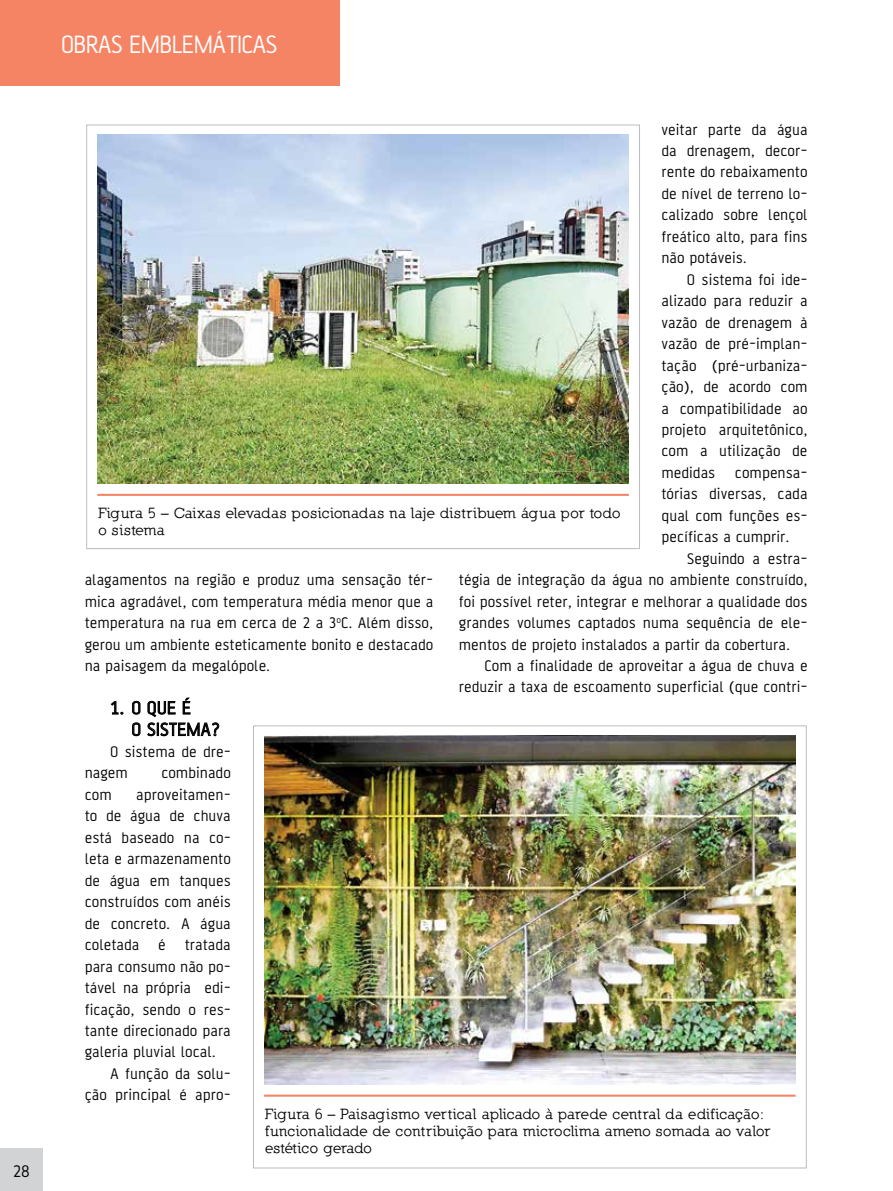
<style>
.page{position:relative;width:893px;height:1191px;background:#fff}
.page>*{position:absolute;margin:0;border:0;box-sizing:border-box;transform-origin:0 0}
.t1{font:27px "AF Battersea";color:#fff}
.t2{font:19.5px/21.5px "AF Battersea";letter-spacing:.04em;color:#000}
.t3{font:18px "AF Battersea";color:#000}
.t4{font:16.5px/21.5px "AF Battersea";letter-spacing:.04em;color:#000;text-align:justify}
.t5{font:700 15px/17.2px "Nilland";letter-spacing:.015em;color:#000}
</style>
<div class="page">
<div style="left:0;top:1148px;width:43px;height:43px;background:#d1d3d4"></div>
<svg style="left:111px;top:701px;width:12px;height:13px"></svg>
<svg style="left:132px;top:701px;width:8px;height:13px"></svg>
<svg style="left:132px;top:722px;width:8px;height:14px"></svg>
<svg style="left:147px;top:697px;width:72px;height:39px"></svg>
<div style="left:0;top:0;width:340px;height:85px;background:#f58465"></div>
<svg style="left:97px;top:494px;width:532px;height:2px"></svg>
<img style="left:97px;top:135px;width:532px;height:349px">
<svg style="left:264px;top:1094px;width:532px;height:2px"></svg>
<img style="left:264px;top:736px;width:532px;height:348px">
<p class="t3" style="left:13px;top:1161px;width:18px">28</p>
<h1 class="t1" style="left:61px;top:30px;width:217px">obras emblemáticas</h1>
<p class="t4" style="left:662px;top:118px;width:147px">veitar parte da água da drenagem, decor&shy;rente do rebaixamento de nível de terreno lo&shy;calizado sobre lençol freático alto, para fins não potáveis.</p>
<p class="t4" style="left:662px;top:269px;width:147px;text-indent:26px">O sistema foi ide&shy;alizado para reduzir a vazão de drenagem à vazão de pré-implan&shy;tação (pré-urbaniza&shy;ção), de acordo com a compatibilidade ao projeto arquitetônico, com a utilização de medidas compensa&shy;tórias diversas, cada qual com funções es&shy;pecíficas a cumprir.</p>
<p class="t4" style="left:459px;top:547px;width:350px;text-indent:228px">Seguindo a estra&shy;tégia de integração da água no ambiente construído, foi possível reter, integrar e melhorar a qualidade dos grandes volumes captados numa sequência de ele&shy;mentos de projeto instalados a partir da cobertura.</p>
<p class="t4" style="left:459px;top:655px;width:350px;text-align:right">Com a finalidade de aproveitar a água de chuva e reduzir a taxa de escoamento superficial (que contri-</p>
<p class="t5" style="left:98px;top:504px;width:523px">Figura 5 – Caixas elevadas posicionadas na laje distribuem água por todo o sistema</p>
<p class="t4" style="left:85px;top:569px;width:350px">alagamentos na região e produz uma sensação tér&shy;mica agradável, com temperatura média menor que a temperatura na rua em cerca de 2 a 3<sup>o</sup>C. Além disso, gerou um ambiente esteticamente bonito e destacado na paisagem da megalópole.</p>
<p class="t2" style="left:132px;top:697px;width:89px;text-indent:-21px">1. O que é<br>o sistema?</p>
<p class="t4" style="left:85px;top:741px;width:147px;text-indent:26px">O sistema de dre&shy;nagem</p>
<p class="t4" style="left:162px;top:762px;width:70px">combinado</p>
<p class="t4" style="left:85px;top:783px;width:28px">com</p>
<p class="t4" style="left:137px;top:783px;width:95px">aproveitamen-</p>
<p class="t4" style="left:85px;top:805px;width:147px">to de água de chuva</p>
<p class="t4" style="left:85px;top:826px;width:147px">está baseado na co-</p>
<p class="t4" style="left:85px;top:848px;width:147px">leta e armazenamento</p>
<p class="t4" style="left:85px;top:869px;width:147px">de água em tanques</p>
<p class="t4" style="left:85px;top:891px;width:147px">construídos com anéis</p>
<p class="t4" style="left:85px;top:912px;width:147px">de concreto. A água</p>
<p class="t4" style="left:85px;top:934px;width:147px">coletada é tratada</p>
<p class="t4" style="left:85px;top:955px;width:147px">para consumo não po-</p>
<p class="t4" style="left:85px;top:977px;width:147px">tável na própria edi-</p>
<p class="t4" style="left:85px;top:998px;width:147px">ficação, sendo o res-</p>
<p class="t4" style="left:85px;top:1019px;width:147px">tante direcionado para</p>
<p class="t4" style="left:85px;top:1041px;width:132px">galeria pluvial local.</p>
<p class="t4" style="left:111px;top:1062px;width:122px">A função da solu-</p>
<p class="t4" style="left:85px;top:1084px;width:147px">ção principal é apro-</p>
<p class="t5" style="left:265px;top:1105px;width:507px">Figura 6 – Paisagismo vertical aplicado à parede central da edificação: funcionalidade de contribuição para microclima ameno somada ao valor estético gerado</p>
</div>
